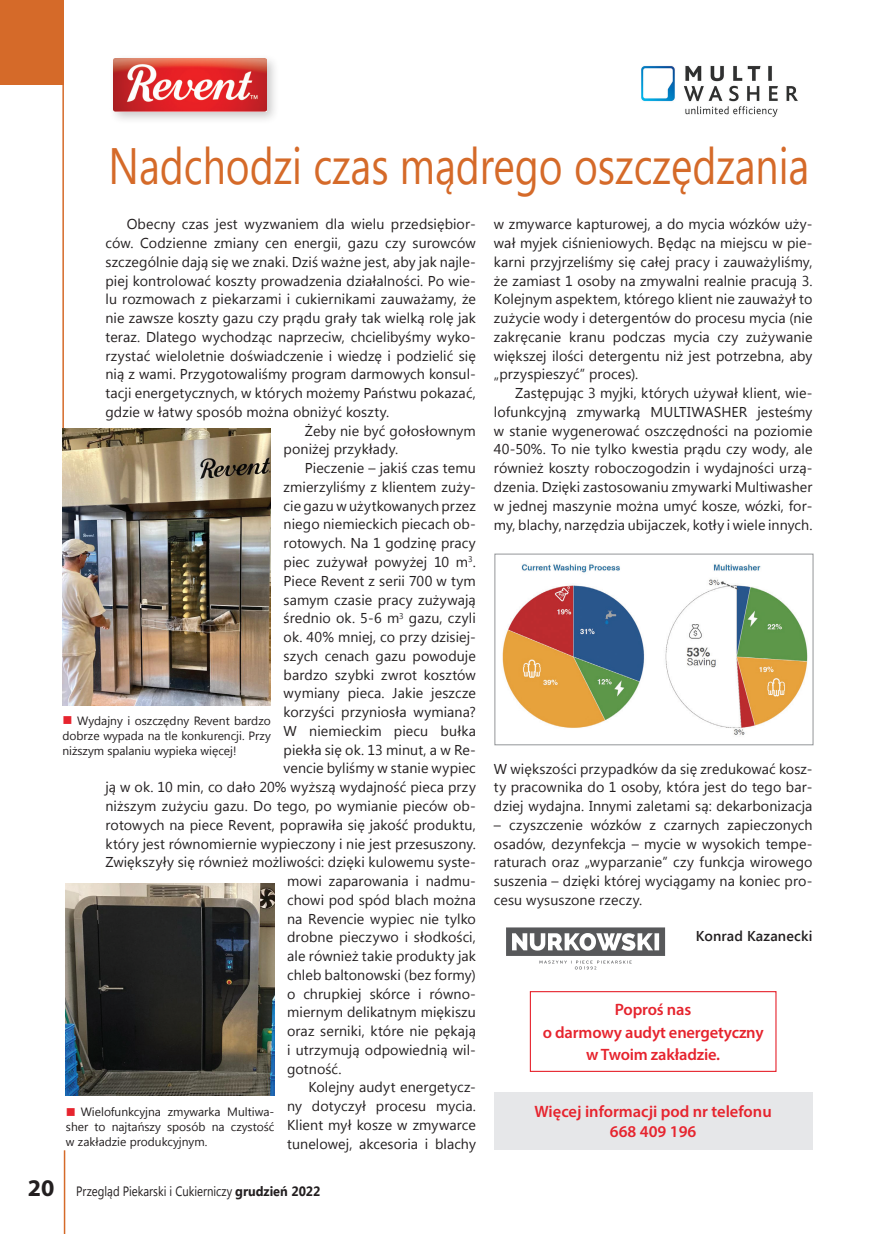
<style>
.page{position:relative;width:872px;height:1234px;background:#fff}
.page>*{position:absolute;margin:0;border:0;box-sizing:border-box;transform-origin:0 0}
.t1{font:51px "Segoe UI";color:#d56a29;scale:.8 1}
.t2{font:600 16.5px/22.5px "Myriad Pro";letter-spacing:-.01em;color:#e6242e;text-align:center}
.t3{font:14.25px/18.8px "Segoe UI";letter-spacing:.005em;color:#231f20;text-align:justify}
.t4{font:600 14.25px "Segoe UI";letter-spacing:.01em;color:#231f20}
.t5{font:13.5px "Segoe UI";color:#231f20;scale:.84 1}
.t6{font:12px/15px "Segoe UI";color:#231f20;text-align:justify}
.s1{color:#e6242e}
.s2{font-family:"Myriad Pro";font-weight:700;font-size:24px}
.s3{font-weight:700}
</style>
<div class="page">
<div style="left:0;top:0;width:64px;height:85px;background:#d56a29"></div>
<hr style="left:62px;top:0;width:2px;height:449px;background:#d56a29">
<hr style="left:64px;top:1149px;width:1px;height:84px;background:#d56a29">
<svg style="left:506px;top:927px;width:159px;height:42px"></svg>
<div style="left:494px;top:1092px;width:318px;height:57px;background:#e6e7e9"></div>
<div style="left:530px;top:990px;width:246px;height:81px;border:1px solid #e6242e"></div>
<img style="left:641px;top:65px;width:157px;height:52px">
<div style="left:109px;top:54px;width:170px;height:70px;background:#231f20;opacity:.25"></div>
<img style="left:113px;top:58px;width:153px;height:53px">
<img style="left:502px;top:564px;width:306px;height:171px">
<div style="left:494px;top:553px;width:319px;height:192px;border:1px solid #939598"></div>
<img style="left:62px;top:428px;width:208px;height:277px">
<img style="left:66px;top:883px;width:208px;height:211px">
<h1 class="t1" style="left:109px;top:130px;width:877px">Nadchodzi czas mądrego oszczędzania</h1>
<p class="t3" style="left:127px;top:214px;width:351px">Obecny czas jest wyzwaniem dla wielu przedsiębior-</p>
<p class="t3" style="left:105px;top:233px;width:372px">ców. Codzienne zmiany cen energii, gazu czy surowców</p>
<p class="t3" style="left:105px;top:251px;width:372px">szczególnie dają się we znaki. Dziś ważne jest, aby jak najle-</p>
<p class="t3" style="left:105px;top:270px;width:372px">piej kontrolować koszty prowadzenia działalności. Po wie-</p>
<p class="t3" style="left:105px;top:289px;width:372px">lu rozmowach z piekarzami i cukiernikami zauważamy, że</p>
<p class="t3" style="left:105px;top:308px;width:372px">nie zawsze koszty gazu czy prądu grały tak wielką rolę jak</p>
<p class="t3" style="left:105px;top:327px;width:372px">teraz. Dlatego wychodząc naprzeciw, chcielibyśmy wyko-</p>
<p class="t3" style="left:105px;top:345px;width:372px">rzystać wieloletnie doświadczenie i wiedzę i podzielić się</p>
<p class="t3" style="left:105px;top:364px;width:372px">nią z wami. Przygotowaliśmy program darmowych konsul-</p>
<p class="t3" style="left:105px;top:383px;width:372px">tacji energetycznych, w których możemy Państwu pokazać,</p>
<p class="t3" style="left:105px;top:402px;width:285px">gdzie w łatwy sposób można obniżyć koszty.</p>
<p class="t3" style="left:305px;top:420px;width:172px">Żeby nie być gołosłownym</p>
<p class="t3" style="left:284px;top:439px;width:116px">poniżej przykłady.</p>
<p class="t3" style="left:305px;top:458px;width:172px">Pieczenie – jakiś czas temu</p>
<p class="t3" style="left:284px;top:477px;width:194px">zmierzyliśmy z klientem zuży-</p>
<p class="t3" style="left:283px;top:495px;width:194px">cie gazu w użytkowanych przez</p>
<p class="t3" style="left:283px;top:514px;width:194px">niego niemieckich piecach ob-</p>
<p class="t3" style="left:283px;top:533px;width:194px">rotowych. Na 1 godzinę pracy</p>
<p class="t3" style="left:283px;top:552px;width:194px">piec zużywał powyżej 10 m<sup>3</sup>.</p>
<p class="t3" style="left:283px;top:570px;width:194px">Piece Revent z serii 700 w tym</p>
<p class="t3" style="left:283px;top:589px;width:194px">samym czasie pracy zużywają</p>
<p class="t3" style="left:283px;top:608px;width:194px">średnio ok. 5-6 m<sup>3</sup> gazu, czyli</p>
<p class="t3" style="left:284px;top:627px;width:194px">ok. 40% mniej, co przy dzisiej-</p>
<p class="t3" style="left:284px;top:645px;width:194px">szych cenach gazu powoduje</p>
<p class="t3" style="left:284px;top:664px;width:194px">bardzo szybki zwrot kosztów</p>
<p class="t3" style="left:284px;top:683px;width:194px">wymiany pieca. Jakie jeszcze</p>
<p class="t3" style="left:284px;top:702px;width:194px">korzyści przyniosła wymiana?</p>
<p class="t3" style="left:283px;top:720px;width:194px">W niemieckim piecu bułka</p>
<p class="t3" style="left:283px;top:739px;width:194px">piekła się ok. 13 minut, a w Re-</p>
<p class="t3" style="left:283px;top:758px;width:194px">vencie byliśmy w stanie wypiec</p>
<p class="t3" style="left:105px;top:777px;width:372px">ją w ok. 10 min, co dało 20% wyższą wydajność pieca przy</p>
<p class="t3" style="left:105px;top:795px;width:372px">niższym zużyciu gazu. Do tego, po wymianie pieców ob-</p>
<p class="t3" style="left:105px;top:814px;width:372px">rotowych na piece Revent, poprawiła się jakość produktu,</p>
<p class="t3" style="left:105px;top:833px;width:372px">który jest równomiernie wypieczony i nie jest przesuszony.</p>
<p class="t3" style="left:105px;top:852px;width:372px">Zwiększyły się również możliwości: dzięki kulowemu syste-</p>
<p class="t3" style="left:287px;top:870px;width:190px">mowi zaparowania i nadmu-</p>
<p class="t3" style="left:287px;top:889px;width:190px">chowi pod spód blach można</p>
<p class="t3" style="left:287px;top:908px;width:190px">na Revencie wypiec nie tylko</p>
<p class="t3" style="left:287px;top:927px;width:190px">drobne pieczywo i słodkości,</p>
<p class="t3" style="left:287px;top:945px;width:190px">ale również takie produkty jak</p>
<p class="t3" style="left:287px;top:964px;width:190px">chleb baltonowski (bez formy)</p>
<p class="t3" style="left:287px;top:983px;width:190px">o chrupkiej skórce i równo-</p>
<p class="t3" style="left:287px;top:1002px;width:190px">miernym delikatnym miękiszu</p>
<p class="t3" style="left:287px;top:1020px;width:190px">oraz serniki, które nie pękają</p>
<p class="t3" style="left:287px;top:1039px;width:190px">i utrzymują odpowiednią wil-</p>
<p class="t3" style="left:287px;top:1058px;width:56px">gotność.</p>
<p class="t3" style="left:308px;top:1077px;width:169px">Kolejny audyt energetycz-</p>
<p class="t3" style="left:287px;top:1095px;width:190px">ny dotyczył procesu mycia.</p>
<p class="t3" style="left:287px;top:1114px;width:190px">Klient mył kosze w zmywarce</p>
<p class="t3" style="left:287px;top:1133px;width:190px">tunelowej, akcesoria i blachy</p>
<p class="t6" style="left:62px;top:712px;width:210px"><span class="s1">■</span> Wydajny i oszczędny Revent bardzo dobrze wypada na tle konkurencji. Przy niższym spalaniu wypieka więcej!</p>
<p class="t6" style="left:66px;top:1103px;width:210px"><span class="s1">■</span> Wielofunkcyjna zmywarka Multiwa&shy;sher to najtańszy sposób na czystość w zakładzie produkcyjnym.</p>
<p class="t5" style="left:28px;top:1181px;width:350px"><span class="s2">20</span> Przegląd Piekarski i Cukierniczy <span class="s3">grudzień 2022</span></p>
<p class="t3" style="left:494px;top:214px;width:320px">w zmywarce kapturowej, a do mycia wózków uży&shy;wał myjek ciśnieniowych. Będąc na miejscu w pie&shy;karni przyjrzeliśmy się całej pracy i zauważyliśmy, że zamiast 1 osoby na zmywalni realnie pracują 3.<br>Kolejnym aspektem, którego klient nie zauważył to zużycie wody i detergentów do procesu mycia (nie zakręcanie kranu podczas mycia czy zużywanie większej ilości detergentu niż jest potrzebna, aby „przyspieszyć” proces).</p>
<p class="t3" style="left:494px;top:383px;width:320px;text-indent:21px">Zastępując 3 myjki, których używał klient, wie&shy;lofunkcyjną zmywarką MULTIWASHER jesteśmy w stanie wygenerować oszczędności na poziomie 40-50%. To nie tylko kwestia prądu czy wody, ale również koszty roboczogodzin i wydajności urzą&shy;dzenia. Dzięki zastosowaniu zmywarki Multiwasher w jednej maszynie można umyć kosze, wózki, for&shy;my, blachy, narzędzia ubijaczek, kotły i wiele innych.</p>
<p class="t3" style="left:494px;top:758px;width:320px">W większości przypadków da się zredukować kosz&shy;ty pracownika do 1 osoby, która jest do tego bar&shy;dziej wydajna. Innymi zaletami są: dekarbonizacja</p>
<p class="t3" style="left:494px;top:814px;width:320px">– czyszczenie wózków z czarnych zapieczonych osadów, dezynfekcja – mycie w wysokich tempe&shy;raturach oraz „wyparzanie” czy funkcja wirowego suszenia – dzięki której wyciągamy na koniec pro&shy;cesu wysuszone rzeczy.</p>
<p class="t4" style="left:696px;top:925px;width:118px">Konrad Kazanecki</p>
<p class="t2" style="left:543px;top:997px;width:222px">Poproś nas<br>o darmowy audyt energetyczny w Twoim zakładzie.</p>
<p class="t2" style="left:534px;top:1101px;width:239px;line-height:19.5px">Więcej informacji pod nr telefonu<br>668 409 196</p>
</div>
